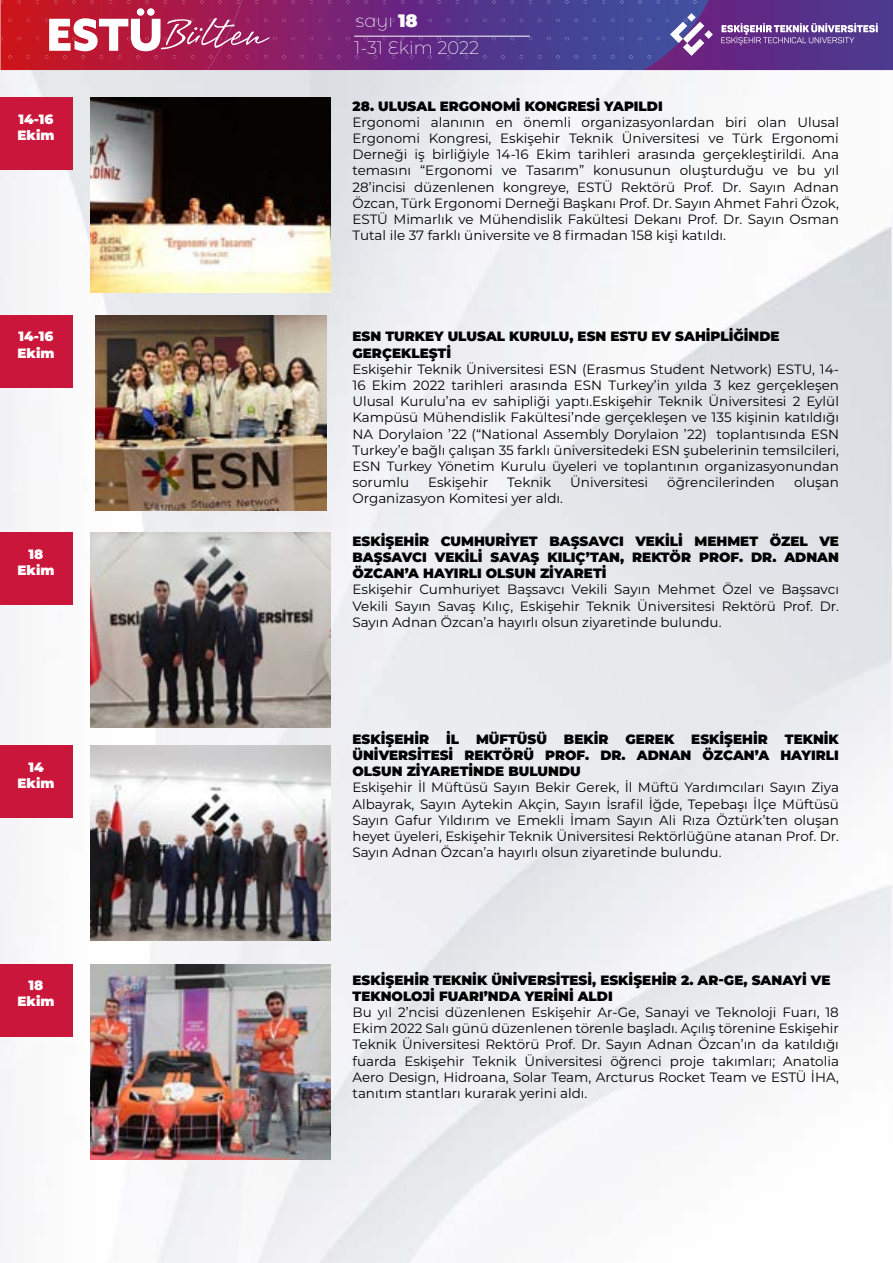
<style>
.page{position:relative;width:893px;height:1263px;background:#fff}
.page>*{position:absolute;margin:0;border:0;box-sizing:border-box;transform-origin:0 0}
.t1{font:200 18px/27.2px "Montserrat Alternates";color:#fff}
.t2{font:13.5px/16.2px "Montserrat";color:#000;text-align:justify}
.t3{font:900 13.5px/16.2px "Montserrat";color:#000}
.t4{font:900 13.5px/16.2px "Montserrat";color:#fff;text-align:center}
.s1{font-weight:900}
</style>
<div class="page">
<img style="left:0;top:70px;width:893px;height:1193px">
<div style="left:0;top:98px;width:72px;height:72px;background:#ca163a"></div>
<div style="left:0;top:315px;width:72px;height:72px;background:#ca163a"></div>
<div style="left:0;top:533px;width:72px;height:72px;background:#ca163a"></div>
<div style="left:0;top:746px;width:72px;height:72px;background:#ca163a"></div>
<div style="left:0;top:964px;width:72px;height:72px;background:#ca163a"></div>
<img style="left:91px;top:98px;width:240px;height:194px">
<img style="left:95px;top:315px;width:232px;height:195px">
<img style="left:91px;top:533px;width:240px;height:195px">
<img style="left:91px;top:746px;width:240px;height:195px">
<img style="left:91px;top:964px;width:240px;height:195px">
<svg style="left:0;top:0;width:893px;height:70px;background:#7c3a7d"></svg>
<hr style="left:354px;top:36px;width:176px;height:1px;background:#fff">
<p class="t4" style="left:17px;top:110px;width:39px;text-align:left">14-16<br>Ekim</p>
<p class="t4" style="left:17px;top:328px;width:39px;text-align:left">14-16<br>Ekim</p>
<p class="t4" style="left:17px;top:545px;width:39px">18<br>Ekim</p>
<p class="t4" style="left:17px;top:758px;width:39px">14<br>Ekim</p>
<p class="t4" style="left:17px;top:976px;width:39px">18<br>Ekim</p>
<h1 class="t1" style="left:354px;top:6px;width:127px">sayı <span class="s1">18<br></span>1-31 Ekim 2022</h1>
<p class="t3" style="left:352px;top:97px;width:312px">28. ULUSAL ERGONOMİ KONGRESİ YAPILDI</p>
<p class="t2" style="left:352px;top:113px;width:488px">Ergonomi alanının en önemli organizasyonlardan biri olan Ulusal Ergonomi Kongresi, Eskişehir Teknik Üniversitesi ve Türk Ergonomi Derneği iş birliğiyle 14-16 Ekim tarihleri arasında gerçekleştirildi. Ana temasını “Ergonomi ve Tasarım” konusunun oluşturduğu ve bu yıl 28’incisi düzenlenen kongreye, ESTÜ Rektörü Prof. Dr. Sayın Adnan Özcan, Türk Ergonomi Derneği Başkanı Prof. Dr. Sayın Ahmet Fahri Özok, ESTÜ Mimarlık ve Mühendislik Fakültesi Dekanı Prof. Dr. Sayın Osman Tutal ile 37 farklı üniversite ve 8 firmadan 158 kişi katıldı.</p>
<p class="t3" style="left:352px;top:328px;width:429px">ESN TURKEY ULUSAL KURULU, ESN ESTU EV SAHİPLİĞİNDE<br>GERÇEKLEŞTİ</p>
<p class="t2" style="left:352px;top:360px;width:488px">Eskişehir Teknik Üniversitesi ESN (Erasmus Student Network) ESTU, 14- 16 Ekim 2022 tarihleri arasında ESN Turkey’in yılda 3 kez gerçekleşen Ulusal Kurulu’na ev sahipliği yaptı.Eskişehir Teknik Üniversitesi 2 Eylül Kampüsü Mühendislik Fakültesi’nde gerçekleşen ve 135 kişinin katıldığı NA Dorylaion ’22 (“National Assembly Dorylaion ’22) toplantısında ESN Turkey’e bağlı çalışan 35 farklı üniversitedeki ESN şubelerinin temsilcileri, ESN Turkey Yönetim Kurulu üyeleri ve toplantının organizasyonundan sorumlu</p>
<p class="t2" style="left:428px;top:474px;width:62px">Eskişehir</p>
<p class="t2" style="left:507px;top:474px;width:46px">Teknik</p>
<p class="t2" style="left:570px;top:474px;width:79px">Üniversitesi</p>
<p class="t2" style="left:667px;top:474px;width:109px">öğrencilerinden</p>
<p class="t2" style="left:794px;top:474px;width:46px">oluşan</p>
<p class="t2" style="left:352px;top:490px;width:212px">Organizasyon Komitesi yer aldı.</p>
<p class="t3" style="left:352px;top:532px;width:488px;text-align:justify">ESKİŞEHİR CUMHURİYET BAŞSAVCI VEKİLİ MEHMET ÖZEL VE BAŞSAVCI VEKİLİ SAVAŞ KILIÇ’TAN, REKTÖR PROF. DR. ADNAN ÖZCAN’A HAYIRLI OLSUN ZİYARETİ</p>
<p class="t2" style="left:352px;top:581px;width:488px">Eskişehir Cumhuriyet Başsavcı Vekili Sayın Mehmet Özel ve Başsavcı Vekili Sayın Savaş Kılıç, Eskişehir Teknik Üniversitesi Rektörü Prof. Dr.<br>Sayın Adnan Özcan’a hayırlı olsun ziyaretinde bulundu.</p>
<p class="t3" style="left:352px;top:730px;width:488px;text-align:justify;text-indent:432px">TEKNİK ÜNİVERSİTESİ REKTÖRÜ PROF. DR. ADNAN ÖZCAN’A HAYIRLI OLSUN ZİYARETİNDE BULUNDU</p>
<p class="t2" style="left:352px;top:779px;width:488px">Eskişehir İl Müftüsü Sayın Bekir Gerek, İl Müftü Yardımcıları Sayın Ziya Albayrak, Sayın Aytekin Akçin, Sayın İsrafil İğde, Tepebaşı İlçe Müftüsü Sayın Gafur Yıldırım ve Emekli İmam Sayın Ali Rıza Öztürk’ten oluşan heyet üyeleri, Eskişehir Teknik Üniversitesi Rektörlüğüne atanan Prof. Dr.<br>Sayın Adnan Özcan’a hayırlı olsun ziyaretinde bulundu.</p>
<p class="t3" style="left:352px;top:730px;width:78px">ESKİŞEHİR</p>
<p class="t3" style="left:446px;top:730px;width:15px">İL</p>
<p class="t3" style="left:476px;top:730px;width:72px">MÜFTÜSÜ</p>
<p class="t3" style="left:564px;top:730px;width:46px">BEKİR</p>
<p class="t3" style="left:625px;top:730px;width:50px">GEREK</p>
<p class="t3" style="left:691px;top:730px;width:78px">ESKİŞEHİR</p>
<p class="t3" style="left:352px;top:971px;width:479px">ESKİŞEHİR TEKNİK ÜNİVERSİTESİ, ESKİŞEHİR 2. AR-GE, SANAYİ VE<br>TEKNOLOJİ FUARI’NDA YERİNİ ALDI</p>
<p class="t2" style="left:352px;top:1003px;width:488px">Bu yıl 2’ncisi düzenlenen Eskişehir Ar-Ge, Sanayi ve Teknoloji Fuarı, 18<br>Ekim 2022 Salı günü düzenlenen törenle başladı. Açılış törenine Eskişehir Teknik Üniversitesi Rektörü Prof. Dr. Sayın Adnan Özcan’ın da katıldığı fuarda Eskişehir Teknik Üniversitesi öğrenci proje takımları; Anatolia Aero Design, Hidroana, Solar Team, Arcturus Rocket Team ve ESTÜ İHA, tanıtım stantları kurarak yerini aldı.</p>
</div>
